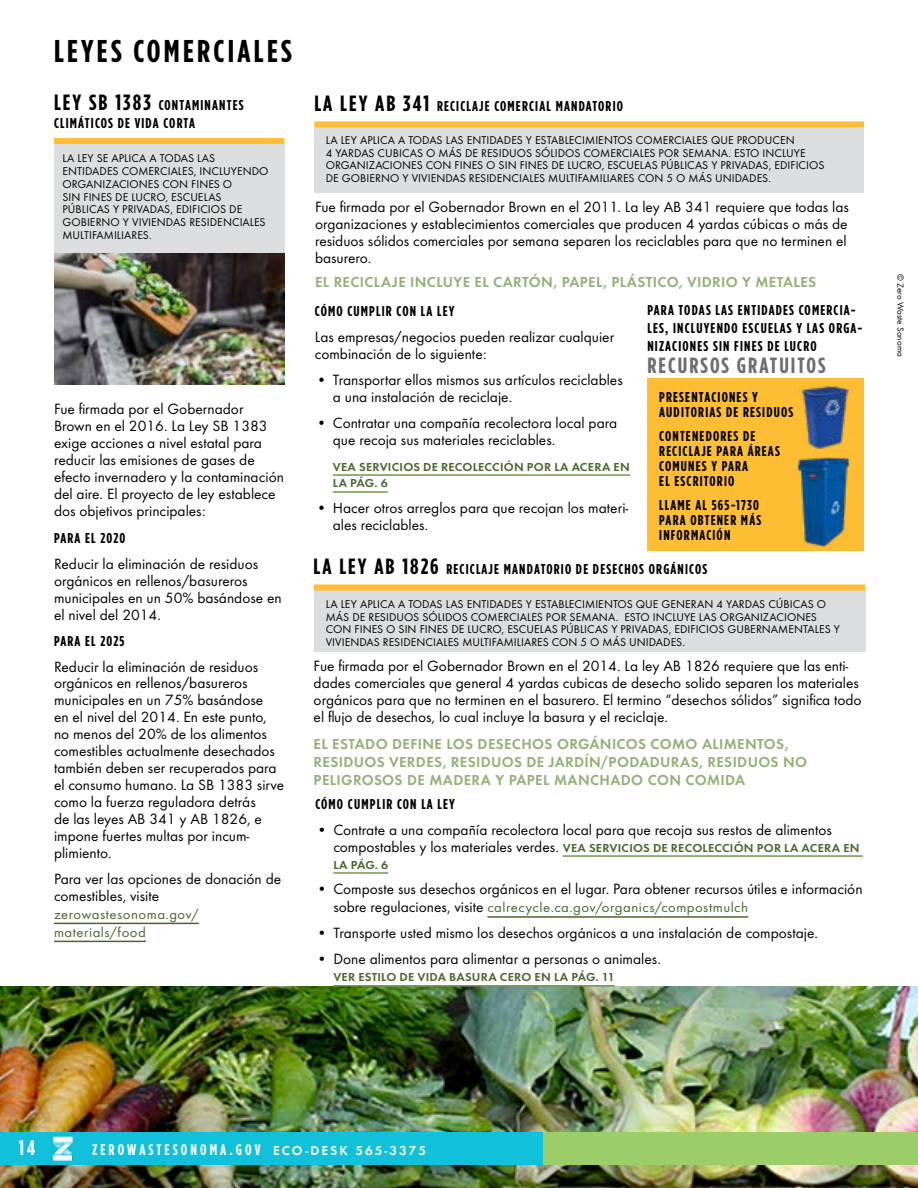
<style>
.page{position:relative;width:918px;height:1188px;background:#fff}
.page>*{position:absolute;margin:0;border:0;box-sizing:border-box;transform-origin:0 0}
.Page_heading_top{font:700 31.5px "Gotham Condensed";letter-spacing:.1em;color:#000;scale:1.04 1}
.Subheading_Yellow_Li{font:700 22.05px "Gotham Condensed";letter-spacing:.09em;color:#6d6e71;scale:1.04 1}
.t1{font:700 21px "Gotham Condensed";color:#fff}
.t2{font:15.45px/17px "Futura Round";color:#000}
.t3{font:700 15.45px "Gotham Condensed";letter-spacing:.2em;color:#fff}
.t4{font:600 15px/18px "Futura Round";letter-spacing:.025em;color:#96ae78}
.Subheading_Yellow_Li-2{font:700 14.25px/15px "Gotham Condensed";letter-spacing:.08em;color:#000;scale:1.04 1}
.t5{font:14.25px/18px "Futura Round";letter-spacing:.035em;color:#4b6530;scale:1.04 1}
.t6{font:600 12px/17px "Futura Round";letter-spacing:.02em;color:#4b6530;scale:1.04 1}
.A-Z_Listing_Address{font:11.7px/12.8px "Futura Round";letter-spacing:.005em;color:#000}
.t7{font:9.15px "Futura Round";color:#000}
.s1{font-size:22.05px}
.s2{font-weight:400;font-size:15.45px;color:#000}
.s3{font-size:15.45px;color:#000}
.s4{font-family:"Futura Round";font-weight:600;font-size:13.5px}
</style>
<div class="page">
<img style="left:0;top:986px;width:918px;height:202px">
<hr style="left:563px;top:855px;width:300px;height:2px;background:#70974b">
<hr style="left:333px;top:872px;width:55px;height:2px;background:#70974b">
<hr style="left:487px;top:916px;width:261px;height:2px;background:#4b6530">
<hr style="left:333px;top:985px;width:282px;height:2px;background:#70974b">
<hr style="left:333px;top:474px;width:297px;height:2px;background:#70974b">
<hr style="left:333px;top:491px;width:55px;height:2px;background:#70974b">
<hr style="left:54px;top:923px;width:145px;height:1px;background:#4b6530">
<hr style="left:54px;top:941px;width:92px;height:1px;background:#4b6530">
<div style="left:54px;top:138px;width:230px;height:6px;background:#febe33"></div>
<div style="left:648px;top:379px;width:216px;height:172px;background:#febe33"></div>
<div style="left:647px;top:379px;width:217px;height:6px;background:#febe33"></div>
<div style="left:314px;top:125px;width:550px;height:68px;background:#dcddde"></div>
<div style="left:314px;top:590px;width:551px;height:61px;background:#dcddde"></div>
<div style="left:54px;top:144px;width:230px;height:109px;background:#dcddde"></div>
<img style="left:54px;top:253px;width:230px;height:131px">
<div style="left:541px;top:1133px;width:377px;height:32px;background:#9bcd68"></div>
<div style="left:0;top:1133px;width:543px;height:32px;background:#11c0da"></div>
<img style="left:51px;top:1136px;width:23px;height:25px">
<div style="left:314px;top:121px;width:550px;height:6px;background:#febe33"></div>
<div style="left:314px;top:585px;width:551px;height:6px;background:#febe33"></div>
<img style="left:797px;top:458px;width:53px;height:88px">
<img style="left:795px;top:386px;width:55px;height:63px">
<h1 class="Page_heading_top" style="left:54px;top:33px;width:230px">LEYES COMERCIALES</h1>
<h2 class="Subheading_Yellow_Li-2" style="left:54px;top:96px;width:184px;line-height:18px"><span class="s1">LEY SB 1383</span> CONTAMINANTES<br>CLIMÁTICOS DE VIDA CORTA</h2>
<p class="A-Z_Listing_Address" style="left:62px;top:151px;width:208px">LA LEY SE APLICA A TODAS LAS<br>ENTIDADES COMERCIALES, INCLUYENDO<br>ORGANIZACIONES CON FINES O<br>SIN FINES DE LUCRO, ESCUELAS<br>PÚBLICAS Y PRIVADAS, EDIFICIOS DE<br>GOBIERNO Y VIVIENDAS RESIDENCIALES<br>MULTIFAMILIARES.</p>
<p class="t2" style="left:54px;top:399px;width:231px">Fue firmada por el Gobernador Brown en el 2016. La Ley SB 1383 exige acciones a nivel estatal para reducir las emisiones de gases de efecto invernadero y la contaminación del aire. El proyecto de ley establece dos objetivos principales:</p>
<p class="Subheading_Yellow_Li-2" style="left:54px;top:530px;width:70px">PARA EL 2020</p>
<p class="t2" style="left:54px;top:554px;width:229px">Reducir la eliminación de residuos orgánicos en rellenos/basureros municipales en un 50% basándose en el nivel del 2014.</p>
<p class="Subheading_Yellow_Li-2" style="left:54px;top:633px;width:69px">PARA EL 2025</p>
<p class="t2" style="left:54px;top:657px;width:232px">Reducir la eliminación de residuos orgánicos en rellenos/basureros municipales en un 75% basándose<br>en el nivel del 2014. En este punto, no menos del 20% de los alimentos comestibles actualmente desechados también deben ser recuperados para el consumo humano. La SB 1383 sirve como la fuerza reguladora detrás<br>de las leyes AB 341 y AB 1826, e impone fuertes multas por incum&shy;plimiento.</p>
<p class="t2" style="left:54px;top:869px;width:229px">Para ver las opciones de donación de comestibles, visite</p>
<p class="t5" style="left:54px;top:904px;width:141px">zerowastesonoma.gov/ materials/food</p>
<h2 class="Subheading_Yellow_Li-2" style="left:314px;top:98px;width:298px"><span class="s1">LA LEY AB 341</span> RECICLAJE COMERCIAL MANDATORIO</h2>
<p class="A-Z_Listing_Address" style="left:326px;top:133px;width:500px">LA LEY APLICA A TODAS LAS ENTIDADES Y ESTABLECIMIENTOS COMERCIALES QUE PRODUCEN<br>4 YARDAS CUBICAS O MÁS DE RESIDUOS SÓLIDOS COMERCIALES POR SEMANA. ESTO INCLUYE ORGANIZACIONES CON FINES O SIN FINES DE LUCRO, ESCUELAS PÚBLICAS Y PRIVADAS, EDIFICIOS DE GOBIERNO Y VIVIENDAS RESIDENCIALES MULTIFAMILIARES CON 5 O MÁS UNIDADES.</p>
<p class="t2" style="left:315px;top:198px;width:535px">Fue firmada por el Gobernador Brown en el 2011. La ley AB 341 requiere que todas las organizaciones y establecimientos comerciales que producen 4 yardas cúbicas o más de residuos sólidos comerciales por semana separen los reciclables para que no terminen el basurero.</p>
<p class="t4" style="left:315px;top:272px;width:503px">EL RECICLAJE INCLUYE EL CARTÓN, PAPEL, PLÁSTICO, VIDRIO Y METALES</p>
<p class="Subheading_Yellow_Li-2" style="left:315px;top:303px;width:136px">CÓMO CUMPLIR CON LA LEY</p>
<p class="t2" style="left:315px;top:327px;width:301px">Las empresas/negocios pueden realizar cualquier combinación de lo siguiente:</p>
<p class="t2" style="left:333px;top:370px;width:291px;text-indent:-16px">• Transportar ellos mismos sus artículos reciclables a una instalación de reciclaje.</p>
<p class="t2" style="left:333px;top:413px;width:286px;text-indent:-16px">• Contratar una compañía recolectora local para que recoja sus materiales reciclables.</p>
<p class="t6" style="left:333px;top:457px;width:287px">VEA SERVICIOS DE RECOLECCIÓN POR LA ACERA EN<br>LA PÁG. 6</p>
<p class="t2" style="left:333px;top:499px;width:297px;text-indent:-16px">• Hacer otros arreglos para que recojan los materi&shy;ales reciclables.</p>
<h2 class="Subheading_Yellow_Li-2" style="left:647px;top:301px;width:208px;line-height:18px">PARA TODAS LAS ENTIDADES COMERCIA-<br>LES, INCLUYENDO ESCUELAS Y LAS ORGA-<br>NIZACIONES SIN FINES DE LUCRO</h2>
<h2 class="Subheading_Yellow_Li" style="left:647px;top:353px;width:173px">RECURSOS GRATUITOS</h2>
<p class="Subheading_Yellow_Li-2" style="left:659px;top:390px;width:130px">PRESENTACIONES Y<br>AUDITORIAS DE RESIDUOS</p>
<p class="Subheading_Yellow_Li-2" style="left:659px;top:429px;width:117px">CONTENEDORES DE<br>RECICLAJE PARA ÁREAS<br>COMUNES Y PARA<br>EL ESCRITORIO</p>
<p class="Subheading_Yellow_Li-2" style="left:659px;top:498px;width:100px">LLAME AL 565-1730<br>PARA OBTENER MÁS<br>INFORMACIÓN</p>
<h2 class="Subheading_Yellow_Li-2" style="left:314px;top:561px;width:380px"><span class="s1">LA LEY AB 1826</span> RECICLAJE MANDATORIO DE DESECHOS ORGÁNICOS</h2>
<p class="A-Z_Listing_Address" style="left:326px;top:597px;width:516px">LA LEY APLICA A TODAS LAS ENTIDADES Y ESTABLECIMIENTOS QUE GENERAN 4 YARDAS CÚBICAS O MÁS DE RESIDUOS SÓLIDOS COMERCIALES POR SEMANA. ESTO INCLUYE LAS ORGANIZACIONES CON FINES O SIN FINES DE LUCRO, ESCUELAS PÚBLICAS Y PRIVADAS, EDIFICIOS GUBERNAMENTALES Y VIVIENDAS RESIDENCIALES MULTIFAMILIARES CON 5 O MÁS UNIDADES.</p>
<p class="t2" style="left:314px;top:656px;width:550px">Fue firmada por el Gobernador Brown en el 2014. La ley AB 1826 requiere que las enti&shy;dades comerciales que general 4 yardas cubicas de desecho solido separen los materiales orgánicos para que no terminen en el basurero. El termino “desechos sólidos” significa todo el flujo de desechos, lo cual incluye la basura y el reciclaje.</p>
<p class="t4" style="left:314px;top:733px;width:495px">EL ESTADO DEFINE LOS DESECHOS ORGÁNICOS COMO ALIMENTOS,<br>RESIDUOS VERDES, RESIDUOS DE JARDÍN/PODADURAS, RESIDUOS NO<br>PELIGROSOS DE MADERA Y PAPEL MANCHADO CON COMIDA</p>
<p class="Subheading_Yellow_Li-2" style="left:315px;top:796px;width:136px">CÓMO CUMPLIR CON LA LEY</p>
<p class="t2" style="left:317px;top:820px;width:517px">• Contrate a una compañía recolectora local para que recoja sus restos de alimentos</p>
<p class="t6" style="left:333px;top:838px;width:508px"><span class="s2">compostables y los materiales verdes.</span> VEA SERVICIOS DE RECOLECCIÓN POR LA ACERA EN<br>LA PÁG. 6</p>
<p class="t2" style="left:317px;top:880px;width:547px">• Composte sus desechos orgánicos en el lugar. Para obtener recursos útiles e información</p>
<p class="t5" style="left:333px;top:898px;width:400px"><span class="s3">sobre regulaciones, visite</span> calrecycle.ca.gov/organics/compostmulch</p>
<p class="t2" style="left:317px;top:924px;width:503px">• Transporte usted mismo los desechos orgánicos a una instalación de compostaje.</p>
<p class="t2" style="left:317px;top:950px;width:346px">• Done alimentos para alimentar a personas o animales.</p>
<p class="t6" style="left:333px;top:968px;width:272px">VER ESTILO DE VIDA BASURA CERO EN LA PÁG. 11</p>
<p class="t7" style="left:907px;top:274px;width:84px;rotate:90deg">© Zero Waste Sonoma</p>
<p class="t1" style="left:19px;top:1135px;width:18px">14</p>
<p class="t3" style="left:92px;top:1140px;width:336px">ZEROWASTESONOMA.GOV <span class="s4">ECO-DESK 565-3375</span></p>
</div>
